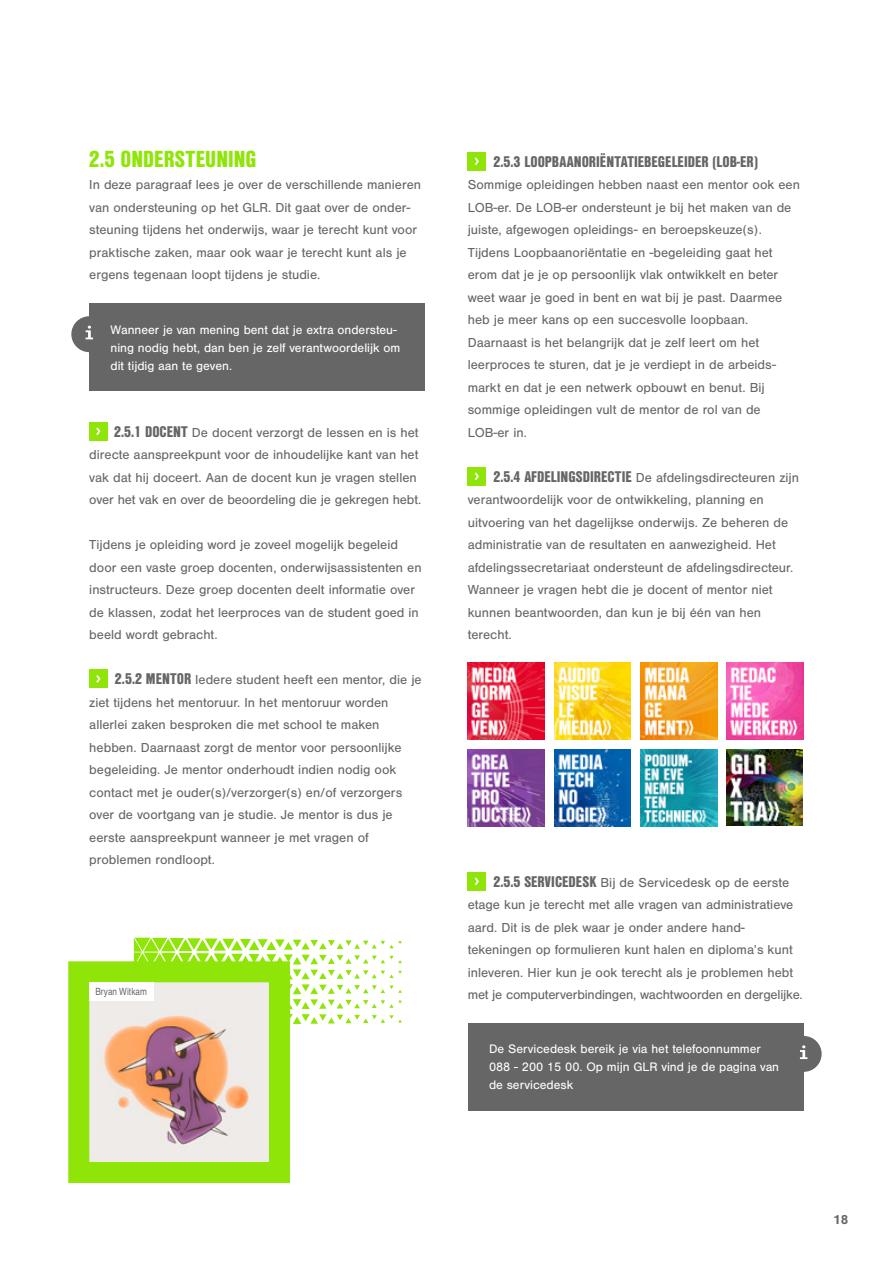
<style>
.page{position:relative;width:893px;height:1263px;background:#fff}
.page>*{position:absolute;margin:0;border:0;box-sizing:border-box;transform-origin:0 0}
.t1{font:900 22.5px "Nimbus San Con L";color:#8fe507}
.t2{font:900 15px "Nimbus San Con L";color:#666}
.t3{font:13.5px/22.5px "Nimbus San";color:#666}
.t4{font:700 13.5px "Nimbus San";color:#666}
.t5{font:12.75px/18px "Nimbus San";color:#fff}
.t6{font:10.05px "Nimbus San Con L";letter-spacing:.005em;color:#666}
.s1{font-family:"Nimbus San Con L";font-weight:900;font-size:15px}
</style>
<div class="page">
<div style="left:89px;top:422px;width:18px;height:18px;background:#8fe507"></div>
<svg style="left:96px;top:427px;width:5px;height:8px"></svg>
<div style="left:89px;top:670px;width:18px;height:18px;background:#8fe507"></div>
<svg style="left:96px;top:675px;width:5px;height:8px"></svg>
<div style="left:468px;top:152px;width:18px;height:18px;background:#8fe507"></div>
<svg style="left:475px;top:157px;width:4px;height:8px"></svg>
<div style="left:468px;top:467px;width:18px;height:18px;background:#8fe507"></div>
<svg style="left:475px;top:472px;width:4px;height:8px"></svg>
<div style="left:468px;top:872px;width:18px;height:18px;background:#8fe507"></div>
<svg style="left:475px;top:877px;width:4px;height:8px"></svg>
<div style="left:89px;top:304px;width:336px;height:87px;background:#666"></div>
<div style="left:71px;top:316px;width:36px;height:36px;background:#666;border-radius:50%"></div>
<svg style="left:86px;top:326px;width:7px;height:13px"></svg>
<div style="left:468px;top:1023px;width:336px;height:87px;background:#666"></div>
<div style="left:786px;top:1036px;width:36px;height:36px;background:#666;border-radius:50%"></div>
<svg style="left:800px;top:1045px;width:7px;height:14px"></svg>
<svg style="left:133px;top:938px;width:269px;height:86px"></svg>
<svg style="left:68px;top:951px;width:232px;height:232px;background:#c7d484"></svg>
<div style="left:89px;top:982px;width:65px;height:18px;background:#fff"></div>
<img style="left:554px;top:662px;width:77px;height:77px">
<img style="left:640px;top:662px;width:77px;height:77px">
<img style="left:727px;top:662px;width:76px;height:77px">
<img style="left:468px;top:749px;width:76px;height:77px">
<img style="left:468px;top:662px;width:76px;height:77px">
<img style="left:554px;top:749px;width:77px;height:77px">
<img style="left:640px;top:749px;width:77px;height:77px">
<img style="left:727px;top:750px;width:76px;height:76px">
<h1 class="t1" style="left:89px;top:141px;width:169px">2.5 ONDERSTEUNING</h1>
<p class="t3" style="left:89px;top:173px;width:333px">In deze paragraaf lees je over de verschillende manieren van ondersteuning op het GLR. Dit gaat over de onder&shy;steuning tijdens het onderwijs, waar je terecht kunt voor praktische zaken, maar ook waar je terecht kunt als je ergens tegenaan loopt tijdens je studie.</p>
<p class="t5" style="left:111px;top:321px;width:291px">Wanneer je van mening bent dat je extra ondersteu&shy;ning nodig hebt, dan ben je zelf verantwoordelijk om dit tijdig aan te geven.</p>
<p class="t3" style="left:89px;top:421px;width:334px;text-indent:25px"><span class="s1">2.5.1 DOCENT</span> De docent verzorgt de lessen en is het directe aanspreekpunt voor de inhoudelijke kant van het vak dat hij doceert. Aan de docent kun je vragen stellen over het vak en over de beoordeling die je gekregen hebt.</p>
<p class="t3" style="left:89px;top:534px;width:334px">Tijdens je opleiding word je zoveel mogelijk begeleid door een vaste groep docenten, onderwijsassistenten en instructeurs. Deze groep docenten deelt informatie over de klassen, zodat het leerproces van de student goed in beeld wordt gebracht.</p>
<p class="t3" style="left:89px;top:668px;width:334px;text-indent:26px"><span class="s1">2.5.2 MENTOR</span> Iedere student heeft een mentor, die je ziet tijdens het mentoruur. In het mentoruur worden allerlei zaken besproken die met school te maken hebben. Daarnaast zorgt de mentor voor persoonlijke begeleiding. Je mentor onderhoudt indien nodig ook contact met je ouder(s)/verzorger(s) en/of verzorgers over de voortgang van je studie. Je mentor is dus je eerste aanspreekpunt wanneer je met vragen of problemen rondloopt.</p>
<p class="t6" style="left:95px;top:984px;width:53px">Bryan Witkam</p>
<p class="t2" style="left:493px;top:150px;width:266px">2.5.3 LOOPBAANORIËNTATIEBEGELEIDER (LOB-ER)</p>
<p class="t3" style="left:468px;top:174px;width:334px">Sommige opleidingen hebben naast een mentor ook een LOB-er. De LOB-er ondersteunt je bij het maken van de juiste, afgewogen opleidings- en beroepskeuze(s).<br>Tijdens Loopbaanoriëntatie en -begeleiding gaat het erom dat je je op persoonlijk vlak ontwikkelt en beter weet waar je goed in bent en wat bij je past. Daarmee heb je meer kans op een succesvolle loopbaan.<br>Daarnaast is het belangrijk dat je zelf leert om het leerproces te sturen, dat je je verdiept in de arbeids&shy;markt en dat je een netwerk opbouwt en benut. Bij sommige opleidingen vult de mentor de rol van de LOB-er in.</p>
<p class="t3" style="left:468px;top:466px;width:333px;text-indent:26px"><span class="s1">2.5.4 AFDELINGSDIRECTIE</span> De afdelingsdirecteuren zijn verantwoordelijk voor de ontwikkeling, planning en uitvoering van het dagelijkse onderwijs. Ze beheren de administratie van de resultaten en aanwezigheid. Het afdelingssecretariaat ondersteunt de afdelingsdirecteur.<br>Wanneer je vragen hebt die je docent of mentor niet kunnen beantwoorden, dan kun je bij één van hen terecht.</p>
<p class="t3" style="left:468px;top:871px;width:337px;text-indent:26px"><span class="s1">2.5.5 SERVICEDESK</span> Bij de Servicedesk op de eerste etage kun je terecht met alle vragen van administratieve aard. Dit is de plek waar je onder andere hand&shy;tekeningen op formulieren kunt halen en diploma’s kunt inleveren. Hier kun je ook terecht als je problemen hebt met je computerverbindingen, wachtwoorden en dergelijke.</p>
<p class="t5" style="left:489px;top:1040px;width:292px">De Servicedesk bereik je via het telefoonnummer<br>088 - 200 15 00. Op mijn GLR vind je de pagina van de servicedesk</p>
<p class="t4" style="left:833px;top:1212px;width:17px">18</p>
</div>
